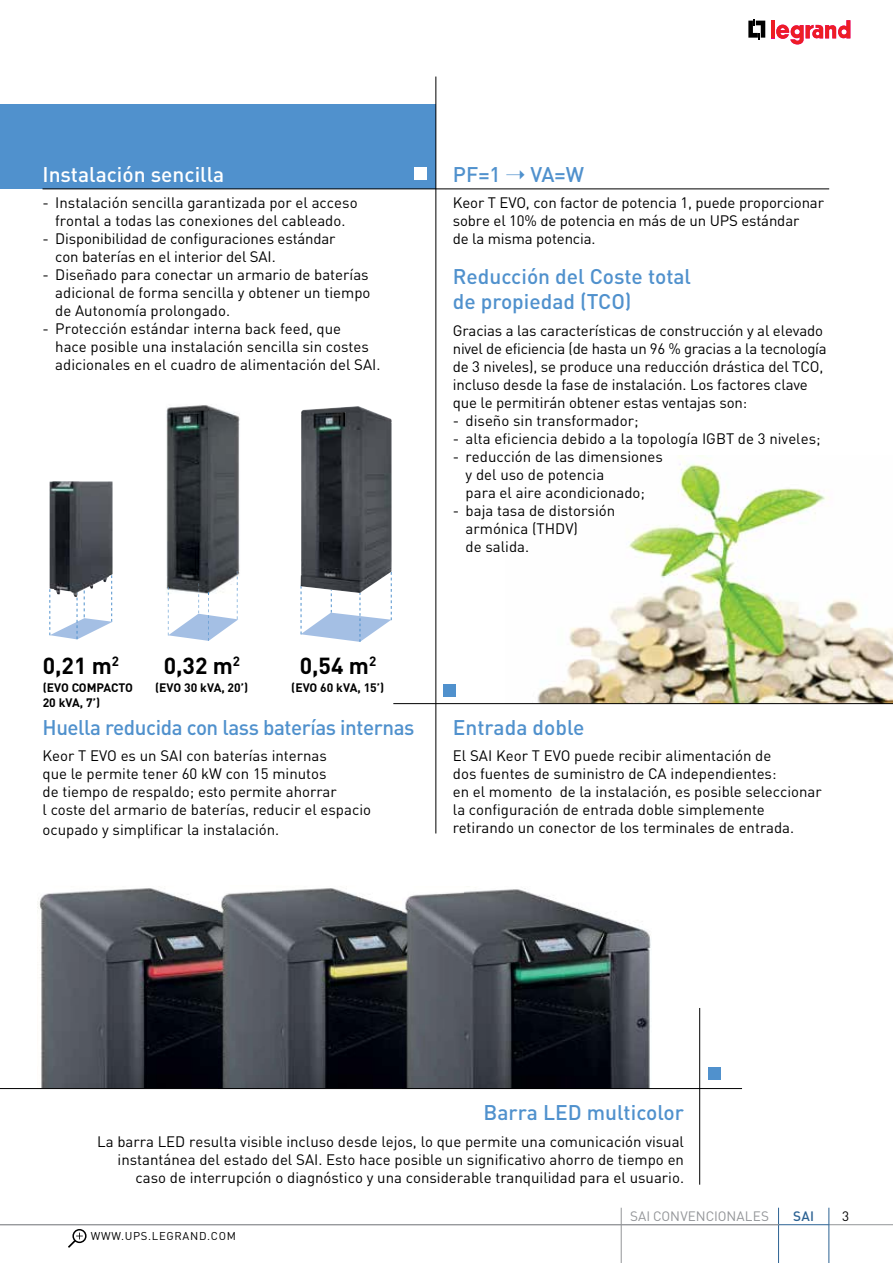
<style>
.page{position:relative;width:893px;height:1263px;background:#fff}
.page>*{position:absolute;margin:0;border:0;box-sizing:border-box;transform-origin:0 0}
.t1{font:700 22.95px "DIN Pro";color:#000}
.t2{font:500 21px/25.5px "DIN Pro";color:#5091cd}
.t3{font:500 21px "DIN Pro";letter-spacing:-.02em;color:#5091cd}
.t4{font:500 21px "DIN Pro";color:#fff}
.t5{font:15px/18px "DIN Pro";color:#000}
.t6{font:13.5px "DIN Pro";letter-spacing:.005em;color:#939598}
.t7{font:500 13.5px "DIN Pro";color:#2c6293}
.t8{font:13.5px "DIN Pro";color:#000}
.t9{font:700 12.15px/14.9px "DIN Pro";color:#000}
.t10{font:11.25px "DIN Pro";letter-spacing:.06em;color:#000}
</style>
<div class="page">
<hr style="left:778px;top:1224px;width:51px;height:1px;background:#2c6293">
<hr style="left:829px;top:1224px;width:64px;height:1px;background:#939598">
<div style="left:72px;top:1229px;width:15px;height:14px;border:2px solid #000;border-radius:50%"></div>
<svg style="left:68px;top:1232px;width:15px;height:16px"></svg>
<hr style="left:778px;top:1208px;width:1px;height:55px;background:#2c6293">
<hr style="left:621px;top:1208px;width:1px;height:55px;background:#939598">
<svg style="left:748px;top:19px;width:17px;height:20px"></svg>
<hr style="left:771px;top:20px;width:4px;height:18px;background:#ed1d24">
<svg style="left:776px;top:20px;width:74px;height:25px"></svg>
<hr style="left:828px;top:1208px;width:1px;height:55px;background:#2c6293">
<hr style="left:0;top:1224px;width:779px;height:1px;background:#939598">
<img style="left:537px;top:455px;width:356px;height:248px">
<div style="left:708px;top:1067px;width:13px;height:13px;background:#5091cd"></div>
<img style="left:37px;top:888px;width:182px;height:200px">
<img style="left:281px;top:888px;width:370px;height:200px">
<img style="left:219px;top:890px;width:62px;height:198px">
<img style="left:402px;top:888px;width:61px;height:200px">
<hr style="left:699px;top:1008px;width:1px;height:177px;background:#000">
<svg style="left:301px;top:593px;width:91px;height:49px"></svg>
<img style="left:301px;top:406px;width:91px;height:187px">
<img style="left:314px;top:412px;width:32px;height:166px">
<img style="left:166px;top:405px;width:74px;height:189px">
<svg style="left:168px;top:571px;width:70px;height:70px"></svg>
<img style="left:50px;top:481px;width:63px;height:94px">
<svg style="left:50px;top:575px;width:63px;height:64px"></svg>
<div style="left:0;top:105px;width:436px;height:84px;background:#5091cd"></div>
<hr style="left:436px;top:77px;width:1px;height:756px;background:#000">
<div style="left:443px;top:684px;width:13px;height:13px;background:#5091cd"></div>
<hr style="left:393px;top:703px;width:500px;height:1px;background:#000">
<hr style="left:43px;top:189px;width:786px;height:1px;background:#000">
<hr style="left:0;top:1088px;width:742px;height:1px;background:#000">
<div style="left:415px;top:167px;width:12px;height:13px;background:#fff"></div>
<h2 class="t4" style="left:43px;top:160px;width:183px">Instalación sencilla</h2>
<p class="t5" style="left:43px;top:193px;width:317px;text-align:center">- Instalación sencilla garantizada por el acceso frontal a todas las conexiones del cableado.</p>
<p class="t5" style="left:55px;top:229px;width:282px;text-indent:-13px">- Disponibilidad de configuraciones estándar con baterías en el interior del SAI.</p>
<p class="t5" style="left:55px;top:265px;width:317px;text-align:justify;text-indent:-13px">- Diseñado para conectar un armario de baterías adicional de forma sencilla y obtener un tiempo de Autonomía prolongado.</p>
<p class="t5" style="left:55px;top:319px;width:327px;text-indent:-13px">- Protección estándar interna back feed, que<br>hace posible una instalación sencilla sin costes adicionales en el cuadro de alimentación del SAI.</p>
<h2 class="t2" style="left:453px;top:161px;width:133px">PF=1 ➝ VA=W</h2>
<p class="t5" style="left:453px;top:193px;width:373px">Keor T EVO, con factor de potencia 1, puede proporcionar sobre el 10% de potencia en más de un UPS estándar<br>de la misma potencia.</p>
<h2 class="t2" style="left:453px;top:263px;width:240px">Reducción del Coste total de propiedad (TCO)</h2>
<p class="t5" style="left:453px;top:321px;width:375px">Gracias a las características de construcción y al elevado nivel de eficiencia (de hasta un 96 % gracias a la tecnología de 3 niveles), se produce una reducción drástica del TCO, incluso desde la fase de instalación. Los factores clave que le permitirán obtener estas ventajas son:</p>
<p class="t5" style="left:453px;top:411px;width:187px">- diseño sin transformador;</p>
<p class="t5" style="left:453px;top:429px;width:369px">- alta eficiencia debido a la topología IGBT de 3 niveles;</p>
<p class="t5" style="left:466px;top:447px;width:199px;text-indent:-13px">- reducción de las dimensiones y del uso de potencia<br>para el aire acondicionado;</p>
<p class="t5" style="left:466px;top:501px;width:151px;text-indent:-13px">- baja tasa de distorsión armónica (THDV)<br>de salida.</p>
<h1 class="t1" style="left:43px;top:650px;width:78px">0,21 m<sup>2</sup></h1>
<p class="t9" style="left:43px;top:680px;width:92px">(EVO COMPACTO<br>20 kVA, 7’)</p>
<h1 class="t1" style="left:164px;top:650px;width:78px">0,32 m<sup>2</sup></h1>
<p class="t9" style="left:155px;top:680px;width:95px">(EVO 30 kVA, 20’)</p>
<p class="t9" style="left:291px;top:680px;width:95px">(EVO 60 kVA, 15’)</p>
<h1 class="t1" style="left:300px;top:650px;width:78px">0,54 m<sup>2</sup></h1>
<h2 class="t3" style="left:43px;top:713px;width:373px">Huella reducida con lass baterías internas</h2>
<p class="t5" style="left:43px;top:746px;width:330px">Keor T EVO es un SAI con baterías internas<br>que le permite tener 60 kW con 15 minutos<br>de tiempo de respaldo; esto permite ahorrar<br>l coste del armario de baterías, reducir el espacio</p>
<p class="t5" style="left:43px;top:820px;width:238px">ocupado y simplificar la instalación.</p>
<h2 class="t2" style="left:453px;top:713px;width:133px">Entrada doble</h2>
<p class="t5" style="left:453px;top:746px;width:370px">El SAI Keor T EVO puede recibir alimentación de<br>dos fuentes de suministro de CA independientes:<br>en el momento de la instalación, es posible seleccionar la configuración de entrada doble simplemente retirando un conector de los terminales de entrada.</p>
<h2 class="t2" style="left:483px;top:1099px;width:202px">Barra LED multicolor</h2>
<p class="t5" style="left:97px;top:1132px;width:588px;text-align:right">La barra LED resulta visible incluso desde lejos, lo que permite una comunicación visual instantánea del estado del SAI. Esto hace posible un significativo ahorro de tiempo en caso de interrupción o diagnóstico y una considerable tranquilidad para el usuario.</p>
<p class="t10" style="left:91px;top:1228px;width:147px">WWW.UPS.LEGRAND.COM</p>
<p class="t6" style="left:630px;top:1207px;width:140px">SAI CONVENCIONALES</p>
<p class="t7" style="left:793px;top:1206px;width:23px">SAI</p>
<p class="t8" style="left:842px;top:1206px;width:9px">3</p>
</div>
